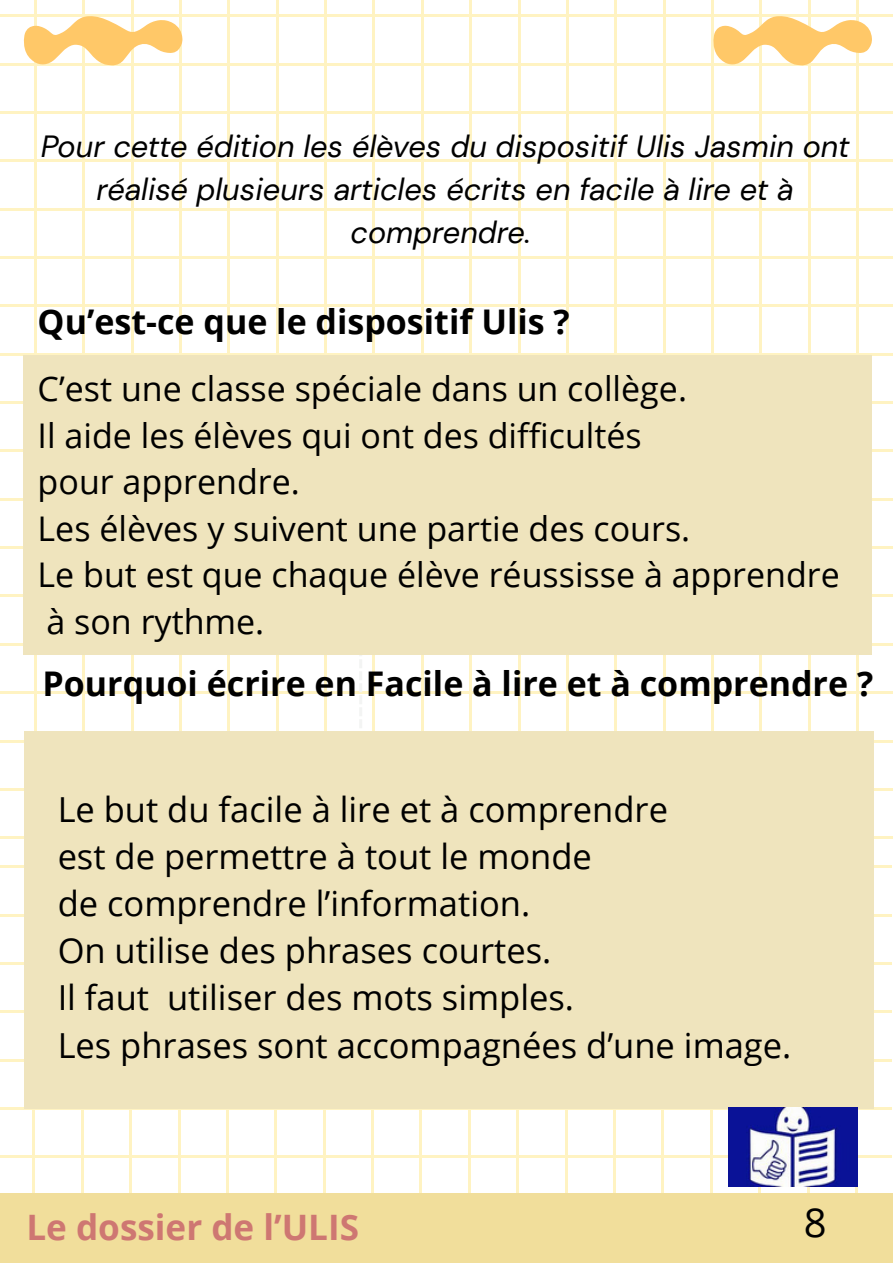
<style>
.page{position:relative;width:893px;height:1263px;background:#fff}
.page>*{position:absolute;margin:0;border:0;box-sizing:border-box;transform-origin:0 0}
.t1{font:40px "Open Sans";color:#000}
.t2{font:700 35px "Open Sans";color:#ce7772}
.t3{font:34.4px/47.2px "Open Sans";color:#000}
.t4{font:34px/46.4px "Open Sans";color:#000}
.t5{font:700 34px "Open Sans";color:#000}
.t6{font:italic 30.6px/42.8px "DM Sans";color:#000;text-align:center}
</style>
<div class="page">
<hr style="left:0;top:866px;width:891px;height:2px;background:#fff3c2">
<hr style="left:0;top:914px;width:891px;height:3px;background:#fff3c2">
<hr style="left:0;top:962px;width:891px;height:3px;background:#fff3c2">
<hr style="left:0;top:1011px;width:891px;height:2px;background:#fff3c2">
<hr style="left:0;top:1059px;width:891px;height:3px;background:#fff3c2">
<hr style="left:0;top:1107px;width:891px;height:3px;background:#fff3c2">
<hr style="left:0;top:1156px;width:891px;height:2px;background:#fff3c2">
<hr style="left:33px;top:823px;width:2px;height:440px;background:#fff3c2">
<hr style="left:81px;top:823px;width:3px;height:440px;background:#fff3c2">
<hr style="left:129px;top:823px;width:3px;height:440px;background:#fff3c2">
<hr style="left:178px;top:823px;width:2px;height:440px;background:#fff3c2">
<hr style="left:226px;top:823px;width:3px;height:440px;background:#fff3c2">
<hr style="left:274px;top:823px;width:3px;height:440px;background:#fff3c2">
<hr style="left:323px;top:823px;width:2px;height:440px;background:#fff3c2">
<hr style="left:371px;top:823px;width:3px;height:440px;background:#fff3c2">
<hr style="left:419px;top:823px;width:3px;height:440px;background:#fff3c2">
<hr style="left:468px;top:823px;width:2px;height:440px;background:#fff3c2">
<hr style="left:516px;top:823px;width:3px;height:440px;background:#fff3c2">
<hr style="left:564px;top:823px;width:3px;height:440px;background:#fff3c2">
<hr style="left:613px;top:823px;width:3px;height:440px;background:#fff3c2">
<hr style="left:661px;top:823px;width:3px;height:440px;background:#fff3c2">
<hr style="left:710px;top:823px;width:2px;height:440px;background:#fff3c2">
<hr style="left:758px;top:823px;width:3px;height:440px;background:#fff3c2">
<hr style="left:806px;top:823px;width:3px;height:440px;background:#fff3c2">
<hr style="left:855px;top:823px;width:2px;height:440px;background:#fff3c2">
<hr style="left:0;top:14px;width:892px;height:3px;background:#fff3c2">
<hr style="left:0;top:63px;width:892px;height:2px;background:#fff3c2">
<hr style="left:0;top:111px;width:892px;height:3px;background:#fff3c2">
<hr style="left:0;top:159px;width:892px;height:3px;background:#fff3c2">
<hr style="left:0;top:208px;width:892px;height:2px;background:#fff3c2">
<hr style="left:0;top:256px;width:892px;height:3px;background:#fff3c2">
<hr style="left:0;top:305px;width:892px;height:2px;background:#fff3c2">
<hr style="left:0;top:353px;width:892px;height:3px;background:#fff3c2">
<hr style="left:0;top:401px;width:892px;height:3px;background:#fff3c2">
<hr style="left:0;top:450px;width:892px;height:2px;background:#fff3c2">
<hr style="left:0;top:498px;width:892px;height:3px;background:#fff3c2">
<hr style="left:0;top:546px;width:892px;height:3px;background:#fff3c2">
<hr style="left:0;top:595px;width:892px;height:2px;background:#fff3c2">
<hr style="left:0;top:643px;width:892px;height:3px;background:#fff3c2">
<hr style="left:0;top:691px;width:892px;height:3px;background:#fff3c2">
<hr style="left:0;top:740px;width:892px;height:2px;background:#fff3c2">
<hr style="left:0;top:788px;width:892px;height:3px;background:#fff3c2">
<hr style="left:0;top:836px;width:892px;height:3px;background:#fff3c2">
<hr style="left:34px;top:0;width:3px;height:864px;background:#fff3c2">
<hr style="left:82px;top:0;width:3px;height:864px;background:#fff3c2">
<hr style="left:131px;top:0;width:2px;height:864px;background:#fff3c2">
<hr style="left:179px;top:0;width:3px;height:864px;background:#fff3c2">
<hr style="left:227px;top:0;width:3px;height:864px;background:#fff3c2">
<hr style="left:276px;top:0;width:2px;height:864px;background:#fff3c2">
<hr style="left:324px;top:0;width:3px;height:864px;background:#fff3c2">
<hr style="left:372px;top:0;width:3px;height:864px;background:#fff3c2">
<hr style="left:421px;top:0;width:2px;height:864px;background:#fff3c2">
<hr style="left:469px;top:0;width:3px;height:864px;background:#fff3c2">
<hr style="left:517px;top:0;width:3px;height:864px;background:#fff3c2">
<hr style="left:566px;top:0;width:2px;height:864px;background:#fff3c2">
<hr style="left:614px;top:0;width:3px;height:864px;background:#fff3c2">
<hr style="left:662px;top:0;width:3px;height:864px;background:#fff3c2">
<hr style="left:711px;top:0;width:3px;height:864px;background:#fff3c2">
<hr style="left:759px;top:0;width:3px;height:864px;background:#fff3c2">
<hr style="left:808px;top:0;width:2px;height:864px;background:#fff3c2">
<hr style="left:856px;top:0;width:3px;height:864px;background:#fff3c2">
<div style="left:0;top:1193px;width:892px;height:70px;background:#f1de9b"></div>
<svg style="left:24px;top:16px;width:159px;height:50px"></svg>
<svg style="left:713px;top:16px;width:159px;height:50px"></svg>
<svg style="left:359px;top:654px;width:3px;height:78px"></svg>
<div style="left:24px;top:355px;width:848px;height:299px;background:#efe4bd"></div>
<div style="left:25px;top:732px;width:848px;height:377px;background:#efe4bd"></div>
<img style="left:728px;top:1107px;width:129px;height:80px">
<p class="t6" style="left:41px;top:125px;width:810px">Pour cette édition les élèves du dispositif Ulis Jasmin ont réalisé plusieurs articles écrits en facile à lire et à comprendre.</p>
<h2 class="t5" style="left:38px;top:298px;width:533px">Qu’est-ce que le dispositif Ulis ?</h2>
<h3 class="t4" style="left:38px;top:365px;width:803px">C’est une classe spéciale dans un collège.<br>Il aide les élèves qui ont des difficultés<br>pour apprendre.<br>Les élèves y suivent une partie des cours.<br>Le but est que chaque élève réussisse à apprendre à son rythme.</h3>
<h2 class="t5" style="left:43px;top:660px;width:832px">Pourquoi écrire en Facile à lire et à comprendre ?</h2>
<p class="t3" style="left:58px;top:785px;width:735px">Le but du facile à lire et à comprendre<br>est de permettre à tout le monde<br>de comprendre l’information.<br>On utilise des phrases courtes.<br>Il faut utiliser des mots simples.<br>Les phrases sont accompagnées d’une image.</p>
<h2 class="t2" style="left:26px;top:1203px;width:334px">Le dossier de l’ULIS</h2>
<p class="t1" style="left:803px;top:1194px;width:24px">8</p>
</div>
